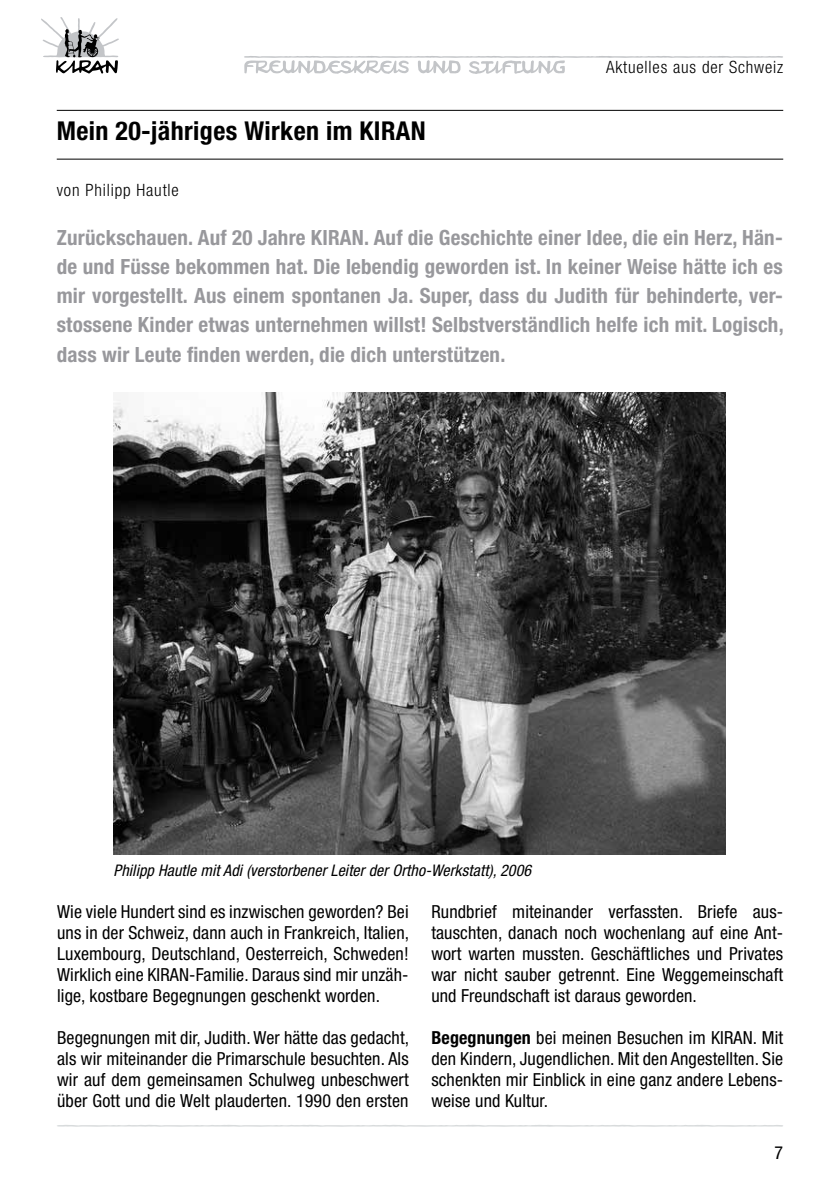
<style>
.page{position:relative;width:840px;height:1191px;background:#fff}
.page>*{position:absolute;margin:0;border:0;box-sizing:border-box;transform-origin:0 0}
.t1{font:700 condensed 26px "Helvetica Neue";letter-spacing:.015em;color:#000}
.t2{font:700 condensed 21px/29px "Helvetica Neue";letter-spacing:.01em;color:#98989c;text-align:justify}
.t3{font:condensed 18px/21px "Helvetica Neue";letter-spacing:.01em;color:#000;text-align:justify}
.t4{font:300 condensed 17px "Helvetica Neue";letter-spacing:.05em;color:#000}
.t5{font:italic condensed 16px "Helvetica Neue";letter-spacing:.01em;color:#000}
.s1{font-weight:700}
</style>
<div class="page">
<svg style="left:41px;top:17px;width:78px;height:56px"></svg>
<svg style="left:57px;top:1125px;width:725px;height:1px"></svg>
<svg style="left:244px;top:56px;width:538px;height:18px"></svg>
<hr style="left:57px;top:110px;width:725px;height:1px;background:#000">
<hr style="left:57px;top:159px;width:725px;height:1px;background:#000">
<img style="left:113px;top:392px;width:612px;height:462px">
<h1 class="t1" style="left:57px;top:115px;width:370px">Mein 20-jähriges Wirken im KIRAN</h1>
<p class="t4" style="left:605px;top:58px;width:179px">Aktuelles aus der Schweiz</p>
<p class="t4" style="left:57px;top:180px;width:123px">von Philipp Hautle</p>
<p class="t2" style="left:57px;top:223px;width:728px">Zurückschauen. Auf 20 Jahre KIRAN. Auf die Geschichte einer Idee, die ein Herz, Hän&shy;de und Füsse bekommen hat. Die lebendig geworden ist. In keiner Weise hätte ich es mir vorgestellt. Aus einem spontanen Ja. Super, dass du Judith für behinderte, ver&shy;stossene Kinder etwas unternehmen willst! Selbstverständlich helfe ich mit. Logisch, dass wir Leute finden werden, die dich unterstützen.</p>
<p class="t5" style="left:113px;top:860px;width:419px">Philipp Hautle mit Adi (verstorbener Leiter der Ortho-Werkstatt), 2006</p>
<p class="t3" style="left:431px;top:900px;width:353px">Rundbrief miteinander verfassten. Briefe aus&shy;tauschten, danach noch wochenlang auf eine Ant&shy;wort warten mussten. Geschäftliches und Privates war nicht sauber getrennt. Eine Weggemeinschaft und Freundschaft ist daraus geworden.</p>
<p class="t3" style="left:431px;top:1026px;width:353px"><span class="s1">Begegnungen</span> bei meinen Besuchen im KIRAN. Mit den Kindern, Jugendlichen. Mit den Angestellten. Sie schenkten mir Einblick in eine ganz andere Lebens&shy;weise und Kultur.</p>
<p class="t3" style="left:57px;top:900px;width:353px">Wie viele Hundert sind es inzwischen geworden? Bei uns in der Schweiz, dann auch in Frankreich, Italien, Luxembourg, Deutschland, Oesterreich, Schweden!<br>Wirklich eine KIRAN-Familie. Daraus sind mir unzäh&shy;lige, kostbare Begegnungen geschenkt worden.</p>
<p class="t3" style="left:57px;top:1026px;width:353px">Begegnungen mit dir, Judith. Wer hätte das gedacht, als wir miteinander die Primarschule besuchten. Als wir auf dem gemeinsamen Schulweg unbeschwert über Gott und die Welt plauderten. 1990 den ersten</p>
<p class="t3" style="left:774px;top:1142px;width:10px">7</p>
</div>
